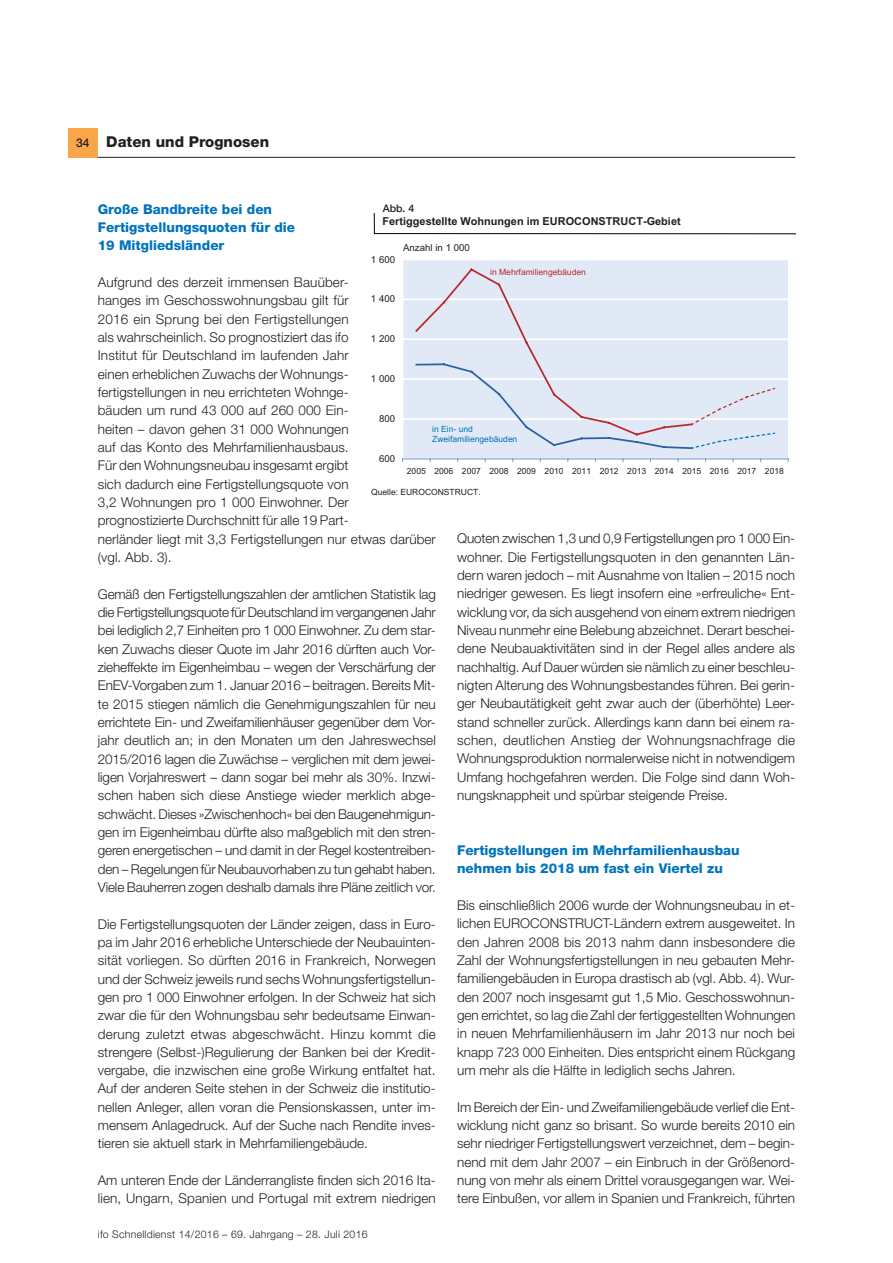
<style>
.page{position:relative;width:893px;height:1263px;background:#fff}
.page>*{position:absolute;margin:0;border:0;box-sizing:border-box;transform-origin:0 0}
.t1{font:800 15px "Helvetica Neue LT Std";color:#231f20}
.Fliesstext{font:300 13.5px/18.3px "Helvetica Neue LT Std";letter-spacing:.005em;color:#231f20;text-align:justify}
.Überschrift_9_pt{font:800 13.5px/18.3px "Helvetica Neue LT Std";color:#0073bc}
.t2{font:700 10.95px "Arial";color:#231f20}
.t3{font:300 10.5px "Helvetica Neue LT Std";letter-spacing:.025em;color:#231f20}
.fett_8pt{font:500 10.5px "Helvetica Neue LT Std";color:#231f20}
.t4{font:9.75px "Arial";color:#231f20}
.t5{font:8.55px "Arial";color:#231f20}
.t6{font:8.55px/10.5px "Arial";color:#0073bc}
.t7{font:8.55px "Arial";color:#bb272e}
.s1{font-weight:500;font-size:12px}
</style>
<div class="page">
<div style="left:68px;top:128px;width:30px;height:30px;background:#f9a64a"></div>
<hr style="left:98px;top:157px;width:697px;height:1px;background:#231f20">
<div style="left:403px;top:259px;width:385px;height:200px;background:#e1e9f6"></div>
<hr style="left:403px;top:418px;width:385px;height:2px;background:#fff">
<hr style="left:403px;top:378px;width:385px;height:2px;background:#fff">
<hr style="left:403px;top:338px;width:385px;height:2px;background:#fff">
<hr style="left:403px;top:298px;width:385px;height:2px;background:#fff">
<hr style="left:403px;top:259px;width:385px;height:1px;background:#fff">
<hr style="left:403px;top:459px;width:385px;height:1px;background:#829ed1">
<svg style="left:414px;top:268px;width:280px;height:94px"></svg>
<svg style="left:415px;top:362px;width:359px;height:87px"></svg>
<svg style="left:374px;top:213px;width:1px;height:20px"></svg>
<hr style="left:374px;top:233px;width:421px;height:1px;background:#000002">
<p class="t1" style="left:76px;top:132px;width:194px"><span class="s1">34</span> Daten und Prognosen</p>
<p class="Überschrift_9_pt" style="left:98px;top:200px;width:199px">Große Bandbreite bei den<br>Fertigstellungsquoten für die</p>
<p class="Überschrift_9_pt" style="left:98px;top:236px;width:128px">19 Mitgliedsländer</p>
<p class="Fliesstext" style="left:98px;top:273px;width:340px;text-align:left">Aufgrund des derzeit immensen Bauüber-<br>hanges im Geschosswohnungsbau gilt für<br>2016 ein Sprung bei den Fertigstellungen<br>als wahrscheinlich. So prognostiziert das ifo<br>Institut für Deutschland im laufenden Jahr<br>einen erheblichen Zuwachs der Wohnungs&shy;fertigstellungen in neu errichteten Wohnge-<br>bäuden um rund 43 000 auf 260 000 Ein-<br>heiten – davon gehen 31 000 Wohnungen<br>auf das Konto des Mehrfamilienhausbaus.<br>Für den Wohnungsneubau insgesamt ergibt<br>sich dadurch eine Fertigstellungsquote von<br>3,2 Wohnungen pro 1 000 Einwohner. Der prognostizierte Durchschnitt für alle 19 Part-<br>nerländer liegt mit 3,3 Fertigstellungen nur etwas darüber (vgl. Abb. 3).</p>
<p class="Fliesstext" style="left:98px;top:584px;width:340px">Gemäß den Fertigstellungszahlen der amtlichen Statistik lag die Fertigstellungsquote für Deutschland im vergangenen Jahr bei lediglich 2,7 Einheiten pro 1 000 Einwohner. Zu dem star&shy;ken Zuwachs dieser Quote im Jahr 2016 dürften auch Vor&shy;zieheffekte im Eigenheimbau – wegen der Verschärfung der EnEV-Vorgaben zum 1. Januar 2016 – beitragen. Bereits Mit&shy;te 2015 stiegen nämlich die Genehmigungszahlen für neu errichtete Ein- und Zweifamilienhäuser gegenüber dem Vor&shy;jahr deutlich an; in den Monaten um den Jahreswechsel 2015/2016 lagen die Zuwächse – verglichen mit dem jewei&shy;ligen Vorjahreswert – dann sogar bei mehr als 30%. Inzwi&shy;schen haben sich diese Anstiege wieder merklich abge&shy;schwächt. Dieses »Zwischenhoch« bei den Baugenehmigun&shy;gen im Eigenheimbau dürfte also maßgeblich mit den stren&shy;geren energetischen – und damit in der Regel kostentreiben&shy;den – Regelungen für Neubauvorhaben zu tun gehabt haben.<br>Viele Bauherren zogen deshalb damals ihre Pläne zeitlich vor.</p>
<p class="Fliesstext" style="left:98px;top:914px;width:340px">Die Fertigstellungsquoten der Länder zeigen, dass in Euro&shy;pa im Jahr 2016 erhebliche Unterschiede der Neubauinten&shy;sität vorliegen. So dürften 2016 in Frankreich, Norwegen und der Schweiz jeweils rund sechs Wohnungsfertigstellun&shy;gen pro 1 000 Einwohner erfolgen. In der Schweiz hat sich zwar die für den Wohnungsbau sehr bedeutsame Einwan&shy;derung zuletzt etwas abgeschwächt. Hinzu kommt die strengere (Selbst-)Regulierung der Banken bei der Kredit&shy;vergabe, die inzwischen eine große Wirkung entfaltet hat.<br>Auf der anderen Seite stehen in der Schweiz die institutio&shy;nellen Anleger, allen voran die Pensionskassen, unter im&shy;mensem Anlagedruck. Auf der Suche nach Rendite inves&shy;tieren sie aktuell stark in Mehrfamiliengebäude.</p>
<p class="Fliesstext" style="left:98px;top:1171px;width:340px">Am unteren Ende der Länderrangliste finden sich 2016 Ita&shy;lien, Ungarn, Spanien und Portugal mit extrem niedrigen</p>
<p class="fett_8pt" style="left:383px;top:202px;width:33px">Abb. 4</p>
<p class="t2" style="left:382px;top:214px;width:300px">Fertiggestellte Wohnungen im EUROCONSTRUCT-Gebiet</p>
<p class="t4" style="left:403px;top:242px;width:68px">Anzahl in 1 000</p>
<p class="t4" style="left:371px;top:253px;width:26px">1 600</p>
<p class="t7" style="left:490px;top:266px;width:97px">in Mehrfamiliengebäuden</p>
<p class="t4" style="left:371px;top:293px;width:26px">1 400</p>
<p class="t4" style="left:371px;top:333px;width:26px">1 200</p>
<p class="t4" style="left:371px;top:372px;width:26px">1 000</p>
<p class="t4" style="left:379px;top:412px;width:18px">800</p>
<p class="t6" style="left:432px;top:423px;width:87px">in Ein- und<br>Zweifamiliengebäuden</p>
<p class="t4" style="left:379px;top:452px;width:18px">600</p>
<p class="t5" style="left:407px;top:465px;width:379px">2005 2006 2007 2008 2009 2010 2011 2012 2013 2014 2015 2016 2017 2018</p>
<p class="t5" style="left:371px;top:486px;width:111px">Quelle: EUROCONSTRUCT.</p>
<p class="Fliesstext" style="left:457px;top:529px;width:340px">Quoten zwischen 1,3 und 0,9 Fertigstellungen pro 1 000 Ein&shy;wohner. Die Fertigstellungsquoten in den genannten Län&shy;dern waren jedoch – mit Ausnahme von Italien – 2015 noch niedriger gewesen. Es liegt insofern eine »erfreuliche« Ent&shy;wicklung vor, da sich ausgehend von einem extrem niedrigen Niveau nunmehr eine Belebung abzeichnet. Derart beschei&shy;dene Neubauaktivitäten sind in der Regel alles andere als nachhaltig. Auf Dauer würden sie nämlich zu einer beschleu&shy;nigten Alterung des Wohnungsbestandes führen. Bei gerin&shy;ger Neubautätigkeit geht zwar auch der (überhöhte) Leer&shy;stand schneller zurück. Allerdings kann dann bei einem ra&shy;schen, deutlichen Anstieg der Wohnungsnachfrage die Wohnungsproduktion normalerweise nicht in notwendigem Umfang hochgefahren werden. Die Folge sind dann Woh&shy;nungsknappheit und spürbar steigende Preise.</p>
<p class="Überschrift_9_pt" style="left:457px;top:841px;width:284px">Fertigstellungen im Mehrfamilienhausbau nehmen bis 2018 um fast ein Viertel zu</p>
<p class="Fliesstext" style="left:457px;top:896px;width:340px">Bis einschließlich 2006 wurde der Wohnungsneubau in et&shy;lichen EUROCONSTRUCT-Ländern extrem ausgeweitet. In den Jahren 2008 bis 2013 nahm dann insbesondere die Zahl der Wohnungsfertigstellungen in neu gebauten Mehr&shy;familiengebäuden in Europa drastisch ab (vgl. Abb. 4). Wur&shy;den 2007 noch insgesamt gut 1,5 Mio. Geschosswohnun&shy;gen errichtet, so lag die Zahl der fertiggestellten Wohnungen in neuen Mehrfamilienhäusern im Jahr 2013 nur noch bei knapp 723 000 Einheiten. Dies entspricht einem Rückgang um mehr als die Hälfte in lediglich sechs Jahren.</p>
<p class="Fliesstext" style="left:457px;top:1097px;width:340px">Im Bereich der Ein- und Zweifamiliengebäude verlief die Ent&shy;wicklung nicht ganz so brisant. So wurde bereits 2010 ein sehr niedriger Fertigstellungswert verzeichnet, dem – begin&shy;nend mit dem Jahr 2007 – ein Einbruch in der Größenord&shy;nung von mehr als einem Drittel vorausgegangen war. Wei&shy;tere Einbußen, vor allem in Spanien und Frankreich, führten</p>
<p class="t3" style="left:98px;top:1228px;width:271px">ifo Schnelldienst 14/2016 – 69. Jahrgang – 28. Juli 2016</p>
</div>
